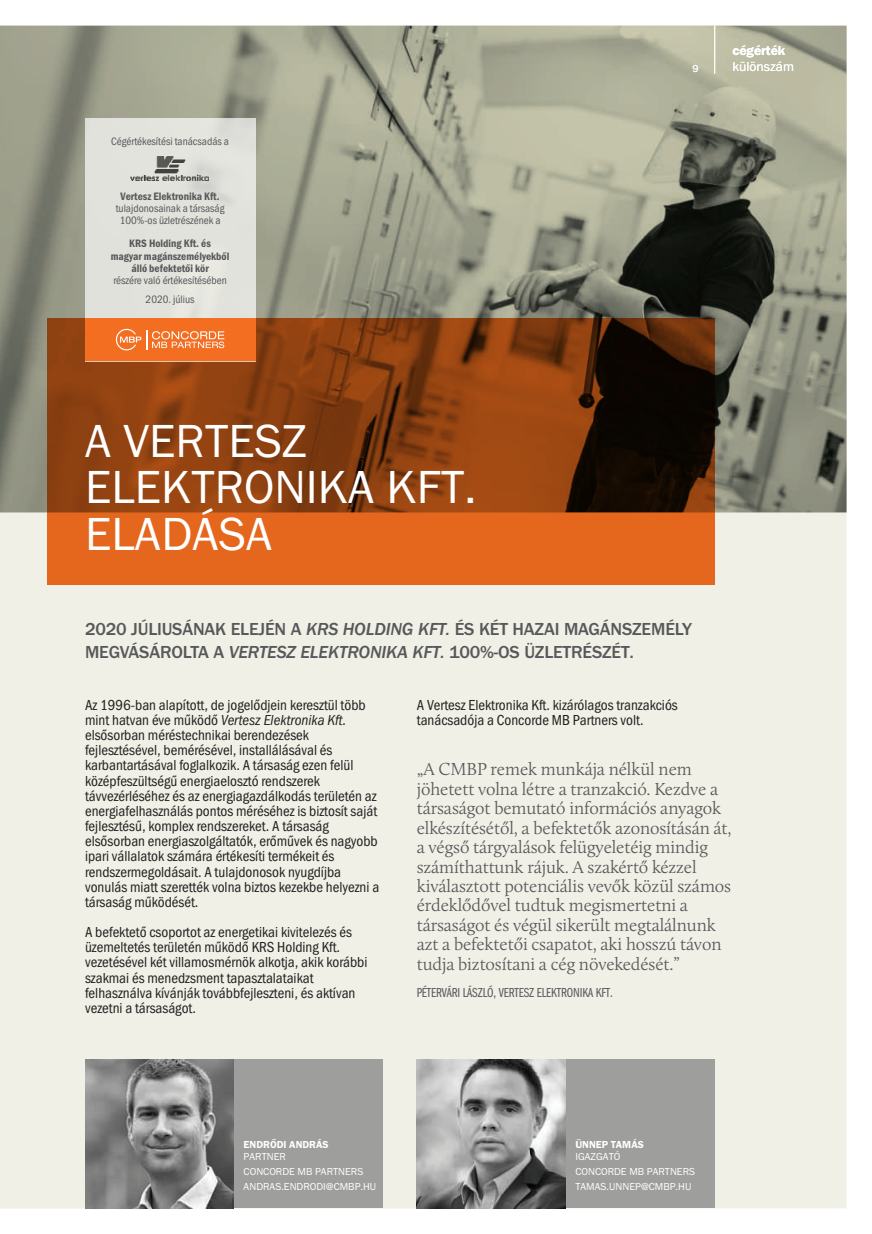
<style>
.page{position:relative;width:872px;height:1234px;background:#fff}
.page>*{position:absolute;margin:0;border:0;box-sizing:border-box;transform-origin:0 0}
.t1{font:48px/46.5px "Franklin Got Itc TEE Book";color:#fff}
.t2{font:300 18px/19.5px "Calluna";letter-spacing:-.005em;color:#57585a}
.t3{font:500 18px/22.5px "Franklin Got Itc TEE";letter-spacing:-.01em;color:#57585a}
.t4{font:15px/15.1px "Franklin Got Itc TEE Book Condensed";color:#231f20}
.t5{font:13.5px "Franklin Got Itc TEE Book Compressed";letter-spacing:-.005em;color:#57585a}
.t6{font:13.5px "Franklin Got Itc TEE Book";color:#fff}
.t7{font:13.5px "Franklin Got Itc TEE Demi";color:#fff}
.t8{font:11.1px/12px "Franklin Got Itc TEE Book Condensed";color:#57585a;text-align:center}
.t9{font:11.1px/12.3px "Franklin Gothic Itc TEE Demi Condensed";color:#57585a;text-align:center}
.t10{font:10.5px "Franklin Got Itc TEE Book";color:#fff}
.t11{font:10.5px "Franklin Got Itc TEE Demi";color:#fff}
.s1{font-style:italic}
</style>
<div class="page">
<div style="left:0;top:26px;width:846px;height:1182px;background:#f0f0e6"></div>
<img style="left:1px;top:25px;width:845px;height:487px">
<svg style="left:48px;top:318px;width:666px;height:267px"></svg>
<div style="left:85px;top:118px;width:170px;height:243px;background:#e2e2dc"></div>
<div style="left:85px;top:318px;width:170px;height:43px;background:#f36e21"></div>
<svg style="left:116px;top:329px;width:108px;height:21px"></svg>
<hr style="left:0;top:25px;width:1px;height:487px;background:#cdcdb9">
<hr style="left:714px;top:25px;width:1px;height:49px;background:#fff">
<img style="left:130px;top:156px;width:86px;height:30px">
<img style="left:85px;top:1059px;width:149px;height:149px">
<div style="left:234px;top:1059px;width:149px;height:149px;background:#9e9f9c"></div>
<img style="left:417px;top:1059px;width:149px;height:149px">
<div style="left:566px;top:1059px;width:148px;height:149px;background:#9e9f9c"></div>
<p class="t8" style="left:111px;top:136px;width:119px">Cégértékesítési tanácsadás a</p>
<p class="t9" style="left:121px;top:191px;width:100px">Vertesz Elektronika Kft.</p>
<p class="t8" style="left:116px;top:203px;width:110px">tulajdonosainak a társaság<br>100%-os üzletrészének a</p>
<p class="t9" style="left:111px;top:238px;width:120px">KRS Holding Kft. és<br>magyar magánszemélyekből álló befektetői kör</p>
<p class="t8" style="left:113px;top:272px;width:115px;line-height:18.5px">részére való értékesítésében<br>2020. július</p>
<p class="t10" style="left:692px;top:65px;width:8px">9</p>
<p class="t7" style="left:732px;top:46px;width:54px">cégérték</p>
<p class="t6" style="left:732px;top:62px;width:63px">különszám</p>
<h1 class="t1" style="left:85px;top:422px;width:223px">A VERTESZ</h1>
<h1 class="t1" style="left:85px;top:469px;width:393px">ELEKTRONIKA KFT.<br>ELADÁSA</h1>
<p class="t3" style="left:85px;top:619px;width:608px">2020 JÚLIUSÁNAK ELEJÉN A <span class="s1">KRS HOLDING KFT.</span> ÉS KÉT HAZAI MAGÁNSZEMÉLY<br>MEGVÁSÁROLTA A <span class="s1">VERTESZ ELEKTRONIKA KFT.</span> 100%-OS ÜZLETRÉSZÉT.</p>
<p class="t4" style="left:85px;top:698px;width:296px">Az 1996-ban alapított, de jogelődjein keresztül több mint hatvan éve működő <span class="s1">Vertesz Elektronika Kft. </span>elsősorban méréstechnikai berendezések fejlesztésével, bemérésével, installálásával és karbantartásával foglalkozik. A társaság ezen felül középfeszültségű energiaelosztó rendszerek távvezérléséhez és az energiagazdálkodás területén az energiafelhasználás pontos méréséhez is biztosít saját fejlesztésű, komplex rendszereket. A társaság elsősorban energiaszolgáltatók, erőművek és nagyobb ipari vállalatok számára értékesíti termékeit és rendszermegoldásait. A tulajdonosok nyugdíjba vonulás miatt szerették volna biztos kezekbe helyezni a társaság működését.</p>
<p class="t4" style="left:85px;top:925px;width:284px">A befektető csoportot az energetikai kivitelezés és üzemeltetés területén működő KRS Holding Kft. vezetésével két villamosmérnök alkotja, akik korábbi szakmai és menedzsment tapasztalataikat felhasználva kívánják továbbfejleszteni, és aktívan vezetni a társaságot.</p>
<p class="t4" style="left:417px;top:698px;width:262px">A Vertesz Elektronika Kft. kizárólagos tranzakciós tanácsadója a Concorde MB Partners volt.</p>
<p class="t2" style="left:417px;top:760px;width:316px">„A CMBP remek munkája nélkül nem jöhetett volna létre a tranzakció. Kezdve a társaságot bemutató információs anyagok elkészítésétől, a befektetők azonosításán át, a végső tárgyalások felügyeletéig mindig számíthattunk rájuk. A szakértő kézzel kiválasztott potenciális vevők közül számos érdeklődővel tudtuk megismertetni a társaságot és végül sikerült megtalálnunk azt a befektetői csapatot, aki hosszú távon tudja biztosítani a cég növekedését.”</p>
<p class="t5" style="left:417px;top:987px;width:198px">PÉTERVÁRI LÁSZLÓ, VERTESZ ELEKTRONIKA KFT.</p>
<p class="t11" style="left:244px;top:1140px;width:87px">ENDRŐDI ANDRÁS</p>
<p class="t10" style="left:244px;top:1152px;width:44px">PARTNER</p>
<p class="t10" style="left:244px;top:1182px;width:134px">ANDRAS.ENDRODI@CMBP.HU</p>
<p class="t10" style="left:244px;top:1167px;width:121px">CONCORDE MB PARTNERS</p>
<p class="t11" style="left:575px;top:1140px;width:70px">ÜNNEP TAMÁS</p>
<p class="t10" style="left:575px;top:1182px;width:117px">TAMAS.UNNEP@CMBP.HU</p>
<p class="t10" style="left:575px;top:1152px;width:46px">IGAZGATÓ</p>
<p class="t10" style="left:575px;top:1167px;width:121px">CONCORDE MB PARTNERS</p>
</div>
